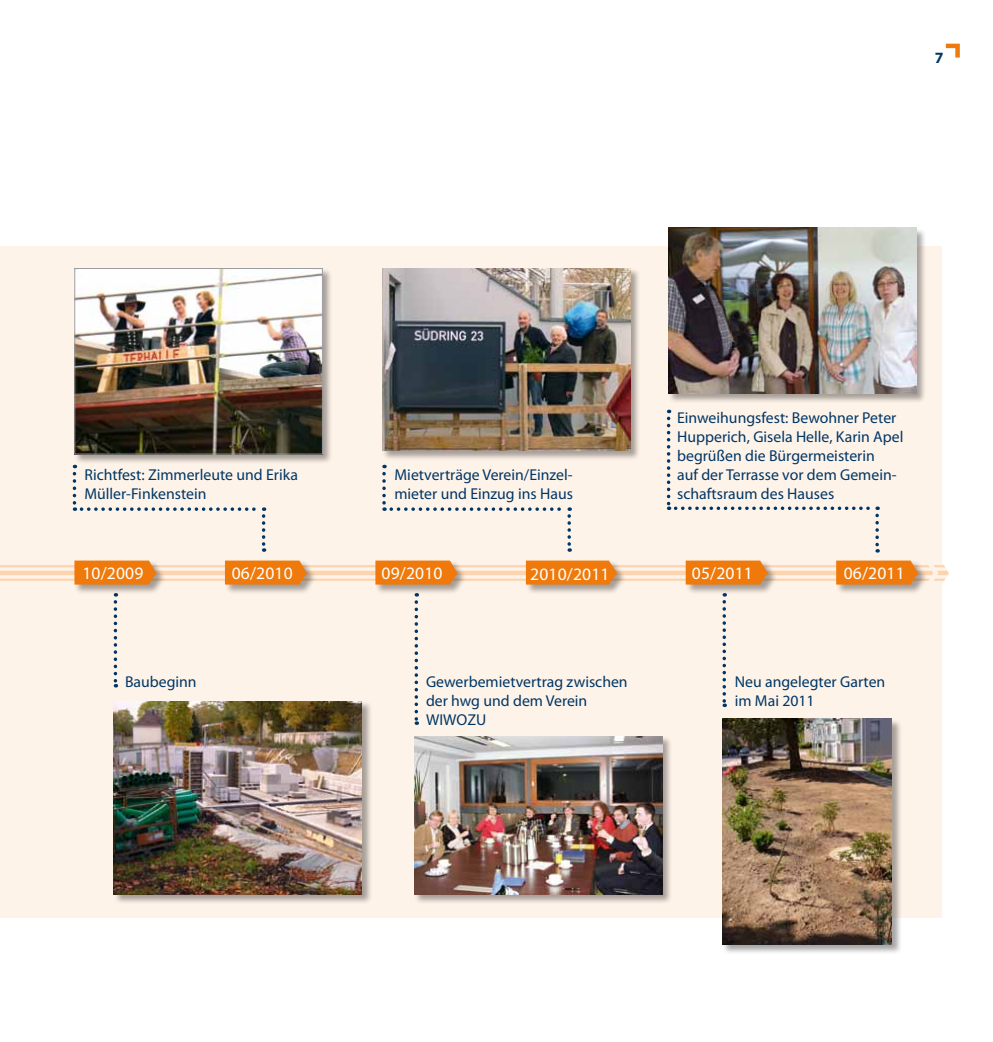
<style>
.page{position:relative;width:993px;height:1042px;background:#fff}
.page>*{position:absolute;margin:0;border:0;box-sizing:border-box;transform-origin:0 0}
.t1{font:17.5px "Myriad Pro";letter-spacing:.01em;color:#fff}
.t2{font:15.75px/18.9px "Myriad Pro";color:#003665}
.t3{font:700 15.75px "Myriad Pro";color:#003665}
</style>
<div class="page">
<svg style="left:945px;top:44px;width:14px;height:14px"></svg>
<div style="left:0;top:246px;width:941px;height:672px;background:#fef3e9"></div>
<div style="left:381px;top:268px;width:259px;height:193px;background:#000;opacity:.35"></div>
<img style="left:382px;top:268px;width:248px;height:183px">
<svg style="left:73px;top:474px;width:192px;height:78px"></svg>
<svg style="left:382px;top:474px;width:3px;height:37px"></svg>
<svg style="left:391px;top:507px;width:179px;height:45px"></svg>
<svg style="left:414px;top:602px;width:4px;height:123px"></svg>
<svg style="left:722px;top:602px;width:3px;height:105px"></svg>
<svg style="left:114px;top:602px;width:3px;height:85px"></svg>
<div style="left:74px;top:268px;width:259px;height:197px;background:#000;opacity:.35"></div>
<img style="left:76px;top:270px;width:244px;height:182px">
<div style="left:74px;top:268px;width:248px;height:186px;border:1px solid #9c9d9d"></div>
<div style="left:668px;top:227px;width:258px;height:176px;background:#000;opacity:.35"></div>
<img style="left:668px;top:228px;width:247px;height:165px">
<hr style="left:0;top:565px;width:949px;height:2px;background:#fcd4af">
<hr style="left:0;top:571px;width:949px;height:4px;background:#fcd4af">
<hr style="left:0;top:578px;width:949px;height:3px;background:#fcd4af">
<div style="left:74px;top:560px;width:92px;height:35px;background:#000;opacity:.35"></div>
<svg style="left:74px;top:560px;width:82px;height:24px;background:#ed7f17"></svg>
<div style="left:224px;top:560px;width:92px;height:35px;background:#000;opacity:.35"></div>
<svg style="left:225px;top:560px;width:82px;height:24px;background:#ed7f17"></svg>
<div style="left:375px;top:560px;width:92px;height:35px;background:#000;opacity:.35"></div>
<svg style="left:375px;top:560px;width:82px;height:24px;background:#ed7f17"></svg>
<div style="left:525px;top:560px;width:101px;height:35px;background:#000;opacity:.35"></div>
<svg style="left:525px;top:560px;width:92px;height:24px;background:#ed8018"></svg>
<div style="left:113px;top:701px;width:259px;height:204px;background:#000;opacity:.35"></div>
<img style="left:114px;top:701px;width:248px;height:193px">
<div style="left:414px;top:735px;width:259px;height:170px;background:#000;opacity:.35"></div>
<img style="left:414px;top:736px;width:248px;height:158px">
<div style="left:721px;top:718px;width:181px;height:236px;background:#000;opacity:.35"></div>
<img style="left:722px;top:719px;width:169px;height:225px">
<svg style="left:666px;top:410px;width:283px;height:186px"></svg>
<p class="t3" style="left:934px;top:48px;width:10px">7</p>
<p class="t2" style="left:84px;top:465px;width:215px">Richtfest: Zimmerleute und Erika<br>Müller-Finkenstein</p>
<p class="t2" style="left:394px;top:465px;width:180px">Mietverträge Verein/Einzel&shy;mieter und Einzug ins Haus</p>
<p class="t2" style="left:677px;top:408px;width:228px">Einweihungsfest: Bewohner Peter<br>Hupperich, Gisela Helle, Karin Apel begrüßen die Bürgermeisterin<br>auf der Terrasse vor dem Gemein&shy;schaftsraum des Hauses</p>
<p class="t1" style="left:82px;top:562px;width:62px">10/2009</p>
<p class="t1" style="left:232px;top:562px;width:62px">06/2010</p>
<p class="t1" style="left:381px;top:562px;width:62px">09/2010</p>
<p class="t1" style="left:530px;top:563px;width:81px">2010/2011</p>
<p class="t1" style="left:691px;top:562px;width:62px">05/2011</p>
<p class="t1" style="left:843px;top:562px;width:62px">06/2011</p>
<p class="t2" style="left:125px;top:672px;width:73px">Baubeginn</p>
<p class="t2" style="left:426px;top:672px;width:203px">Gewerbemietvertrag zwischen der hwg und dem Verein<br>WIWOZU</p>
<p class="t2" style="left:734px;top:672px;width:152px">Neu angelegter Garten im Mai 2011</p>
</div>
